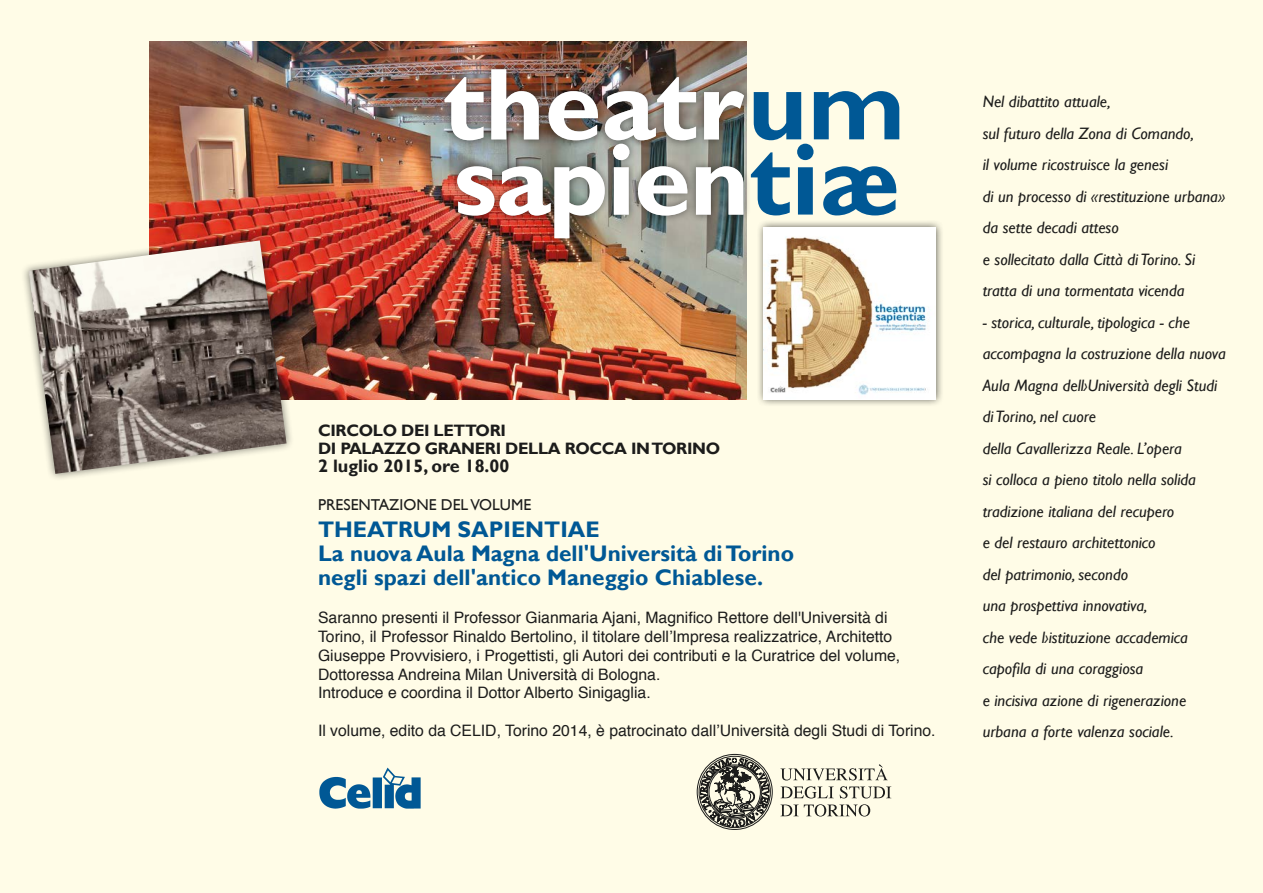
<style>
.page{position:relative;width:1263px;height:893px;background:#fffce7}
.page>*{position:absolute;margin:0;border:0;box-sizing:border-box;transform-origin:0 0}
.t1{font:700 102.6px/75.2px "Gill Sans";color:#fff}
.t2{font:700 22.5px/24px "Gill Sans";color:#005895}
.t3{font:700 18px "Gill Sans";color:#1c1c1b}
.t4{font:italic 16.5px/31.5px "Gill Sans";color:#1c1c1b}
.t5{font:700 16.5px/18px "Gill Sans";letter-spacing:-.02em;color:#1c1c1b}
.t6{font:15.75px/18.9px "Helvetica";color:#1c1c1b}
.t7{font:15.75px "Gill Sans";color:#1c1c1b}
.s1{color:#005895}
</style>
<div class="page">
<img style="left:150px;top:41px;width:597px;height:358px">
<div style="left:437px;top:61px;width:315px;height:185px;background:#1c1c1b;opacity:.59"></div>
<img style="left:319px;top:767px;width:102px;height:41px">
<svg style="left:780px;top:764px;width:108px;height:16px"></svg>
<svg style="left:781px;top:786px;width:53px;height:12px"></svg>
<svg style="left:840px;top:786px;width:51px;height:12px"></svg>
<svg style="left:780px;top:804px;width:90px;height:12px"></svg>
<svg style="left:697px;top:754px;width:75px;height:76px"></svg>
<div style="left:21px;top:233px;width:273px;height:249px;background:#1c1c1b;opacity:.56"></div>
<img style="left:29px;top:240px;width:257px;height:234px">
<div style="left:756px;top:219px;width:188px;height:189px;background:#1c1c1b;opacity:.75"></div>
<img style="left:764px;top:227px;width:172px;height:172px">
<h1 class="t1" style="left:443px;top:70px;width:464px">theatr<span class="s1">um </span>sapien<span class="s1">tiæ</span></h1>
<p class="t5" style="left:318px;top:422px;width:404px">CIRCOLO DEI LETTORI<br>DI PALAZZO GRANERI DELLA ROCCA IN TORINO</p>
<p class="t3" style="left:318px;top:455px;width:193px">2 luglio 2015, ore 18.00</p>
<p class="t7" style="left:318px;top:496px;width:215px">PRESENTAZIONE DEL VOLUME</p>
<h2 class="t2" style="left:318px;top:518px;width:477px">THEATRUM SAPIENTIAE<br>La nuova Aula Magna dell'Università di Torino negli spazi dell'antico Maneggio Chiablese.</h2>
<p class="t6" style="left:318px;top:608px;width:584px">Saranno presenti il Professor Gianmaria Ajani, Magnifico Rettore dell'Università di Torino, il Professor Rinaldo Bertolino, il titolare dell’Impresa realizzatrice, Architetto Giuseppe Provvisiero, i Progettisti, gli Autori dei contributi e la Curatrice del volume, Dottoressa Andreina Milan Università di Bologna.<br>Introduce e coordina il Dottor Alberto Sinigaglia.</p>
<p class="t6" style="left:318px;top:722px;width:619px">Il volume, edito da CELID, Torino 2014, è patrocinato dall’Università degli Studi di Torino.</p>
<p class="t4" style="left:983px;top:86px;width:244px">Nel dibattito attuale,<br>sul futuro della Zona di Comando,<br>il volume ricostruisce la genesi<br>di un processo di «restituzione urbana» da sette decadi atteso<br>e sollecitato dalla Città di Torino. Si tratta di una tormentata vicenda</p>
<p class="t4" style="left:983px;top:307px;width:245px">- storica, culturale, tipologica - che accompagna la costruzione della nuova<br>Aula Magna dell›Università degli Studi di Torino, nel cuore<br>della Cavallerizza Reale. L’opera<br>si colloca a pieno titolo nella solida tradizione italiana del recupero<br>e del restauro architettonico<br>del patrimonio, secondo<br>una prospettiva innovativa,<br>che vede l›istituzione accademica capofila di una coraggiosa<br>e incisiva azione di rigenerazione urbana a forte valenza sociale.</p>
</div>
